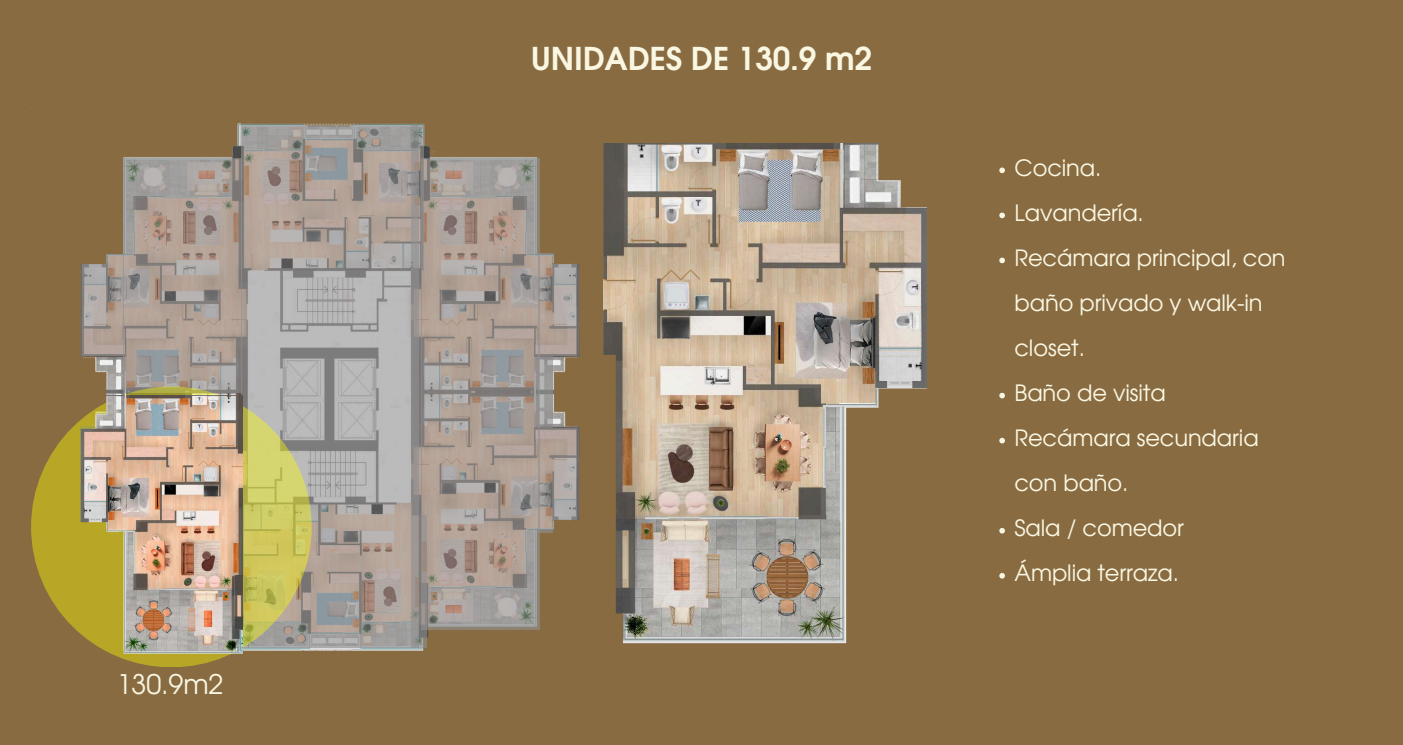
<style>
.page{position:relative;width:1403px;height:745px;background:#fff}
.page>*{position:absolute;margin:0;border:0;box-sizing:border-box;transform-origin:0 0}
.t1{font:700 31.5px "Evolventa";letter-spacing:-.005em;color:#f9f7e2}
.t2{font:27px "Evolventa";letter-spacing:-.005em;color:#f9f7e2}
.t3{font:22.5px/45px "Evolventa";letter-spacing:-.005em;color:#f9f7e2}
</style>
<div class="page">
<div style="left:0;top:0;width:1402px;height:744px;background:#896b42"></div>
<img style="left:31px;top:108px;width:549px;height:546px">
<svg style="left:123px;top:158px;width:118px;height:234px;background:#a69b94"></svg>
<svg style="left:421px;top:158px;width:118px;height:471px;background:#a69b95"></svg>
<svg style="left:538px;top:253px;width:15px;height:279px;background:#a29891"></svg>
<svg style="left:553px;top:264px;width:23px;height:91px;background:#ada5a2"></svg>
<svg style="left:553px;top:427px;width:23px;height:92px;background:#aca4a1"></svg>
<svg style="left:418px;top:270px;width:3px;height:244px"></svg>
<svg style="left:241px;top:125px;width:177px;height:522px;background:#aaa4a1"></svg>
<svg style="left:82px;top:264px;width:24px;height:91px;background:#aaa3a0"></svg>
<svg style="left:106px;top:254px;width:17px;height:101px;background:#a5978f"></svg>
<svg style="left:411px;top:125px;width:12px;height:145px;background:#928f8c"></svg>
<svg style="left:411px;top:514px;width:15px;height:133px;background:#938e8a"></svg>
<img style="left:603px;top:143px;width:323px;height:501px">
<svg style="left:31px;top:386px;width:281px;height:281px;background:#c8c460"></svg>
<img style="left:31px;top:395px;width:211px;height:271px">
<svg style="left:999px;top:167px;width:5px;height:6px"></svg>
<svg style="left:999px;top:212px;width:5px;height:6px"></svg>
<svg style="left:999px;top:257px;width:5px;height:6px"></svg>
<svg style="left:999px;top:392px;width:5px;height:6px"></svg>
<svg style="left:999px;top:437px;width:5px;height:6px"></svg>
<svg style="left:999px;top:528px;width:5px;height:5px"></svg>
<svg style="left:999px;top:573px;width:5px;height:5px"></svg>
<p class="t2" style="left:117px;top:671px;width:108px">130.9m2</p>
<h1 class="t1" style="left:531px;top:45px;width:343px">UNIDADES DE 130.9 m2</h1>
<p class="t3" style="left:1014px;top:147px;width:273px">Cocina.<br>Lavandería.<br>Recámara principal, con baño privado y walk-in closet.<br>Baño de visita<br>Recámara secundaria con baño.<br>Sala / comedor<br>Ámplia terraza.</p>
</div>
